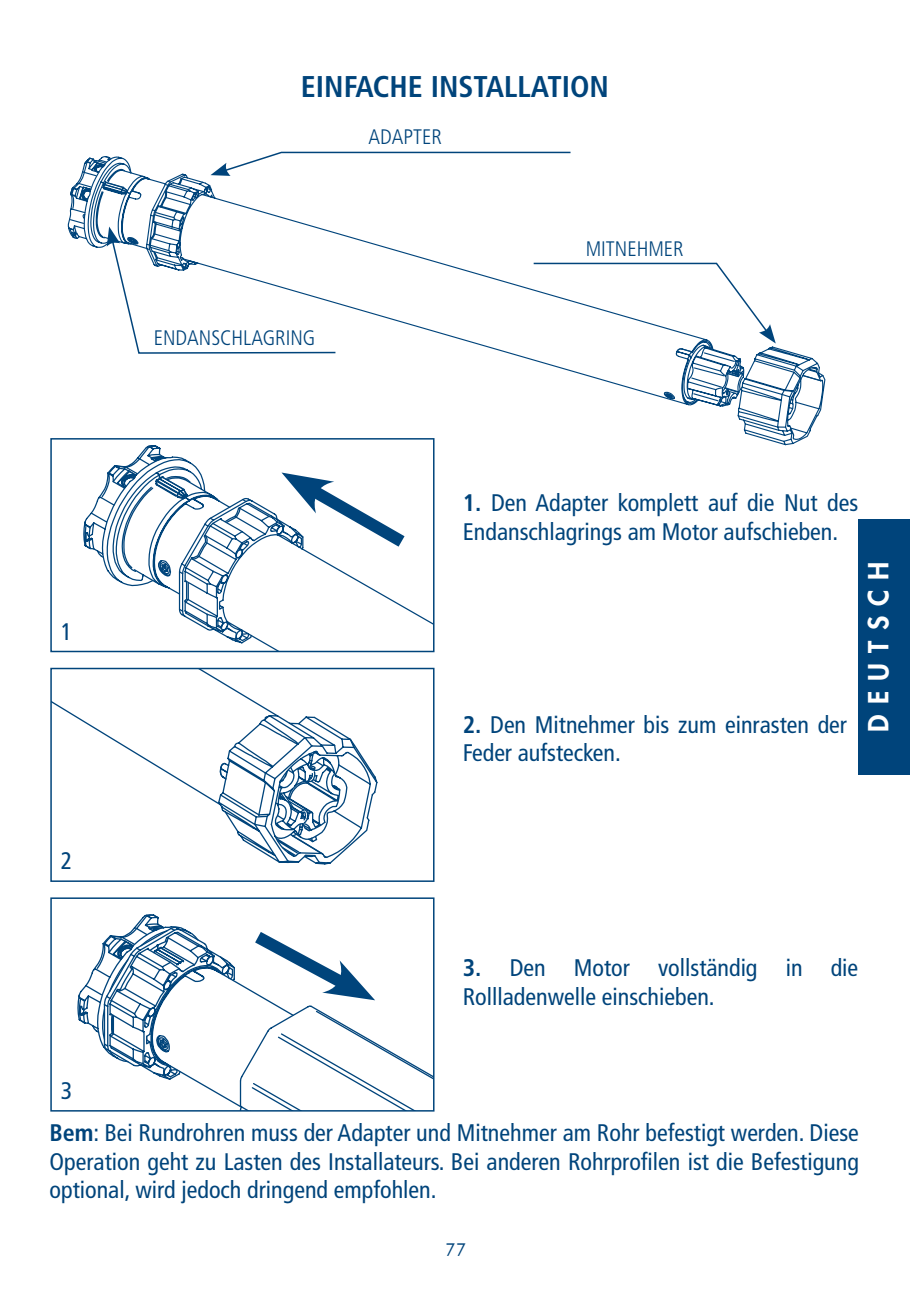
<style>
.page{position:relative;width:910px;height:1293px;background:#fff}
.page>*{position:absolute;margin:0;border:0;box-sizing:border-box;transform-origin:0 0}
.t1{font:700 condensed 30px "Frutiger LT Std";color:#00447b}
.t2{font:800 27px "Futura Std";letter-spacing:.375em;color:#fff}
.t3{font:condensed 24px/28.8px "Frutiger LT Std";color:#00447b}
.t4{font:300 condensed 21px "Frutiger LT Std";color:#00447b}
.t5{font:18px "Futura BT";color:#00447b}
.s1{font-weight:700}
</style>
<div class="page">
<div style="left:859px;top:519px;width:51px;height:255px;background:#00447b"></div>
<svg style="left:83px;top:445px;width:79px;height:111px"></svg>
<svg style="left:100px;top:455px;width:331px;height:194px"></svg>
<div style="left:50px;top:438px;width:384px;height:214px;border:2px solid #00447b"></div>
<svg style="left:53px;top:671px;width:325px;height:194px"></svg>
<div style="left:50px;top:668px;width:384px;height:214px;border:2px solid #00447b"></div>
<svg style="left:77px;top:914px;width:85px;height:133px"></svg>
<svg style="left:103px;top:926px;width:328px;height:182px"></svg>
<div style="left:50px;top:897px;width:384px;height:214px;border:2px solid #00447b"></div>
<svg style="left:178px;top:471px;width:240px;height:173px"></svg>
<svg style="left:242px;top:926px;width:133px;height:76px"></svg>
<svg style="left:71px;top:151px;width:500px;height:88px"></svg>
<svg style="left:81px;top:162px;width:490px;height:192px"></svg>
<svg style="left:148px;top:174px;width:678px;height:272px"></svg>
<p class="t1" style="left:301px;top:69px;width:310px">EINFACHE INSTALLATION</p>
<p class="t4" style="left:368px;top:125px;width:75px">ADAPTER</p>
<p class="t4" style="left:154px;top:326px;width:163px">ENDANSCHLAGRING</p>
<p class="t4" style="left:586px;top:237px;width:99px">MITNEHMER</p>
<p class="t3" style="left:61px;top:617px;width:13px">1</p>
<p class="t3" style="left:463px;top:489px;width:397px"><span class="s1">1.</span> Den Adapter komplett auf die Nut des<br>Endanschlagrings am Motor aufschieben.</p>
<p class="t3" style="left:463px;top:710px;width:386px"><span class="s1">2.</span> Den Mitnehmer bis zum einrasten der<br>Feder aufstecken.</p>
<p class="t2" style="left:861px;top:731px;width:172px;rotate:-90deg">DEUTSCH</p>
<p class="t3" style="left:61px;top:847px;width:13px">2</p>
<p class="t3" style="left:61px;top:1076px;width:13px">3</p>
<p class="t3" style="left:463px;top:953px;width:397px"><span class="s1">3.</span> Den Motor vollständig in die<br>Rollladenwelle einschieben.</p>
<p class="t3" style="left:50px;top:1118px;width:811px;text-align:justify"><span class="s1">Bem</span>: Bei Rundrohren muss der Adapter und Mitnehmer am Rohr befestigt werden. Diese Operation geht zu Lasten des Installateurs. Bei anderen Rohrprofilen ist die Befestigung optional, wird jedoch dringend empfohlen.</p>
<p class="t5" style="left:445px;top:1238px;width:23px">77</p>
</div>
